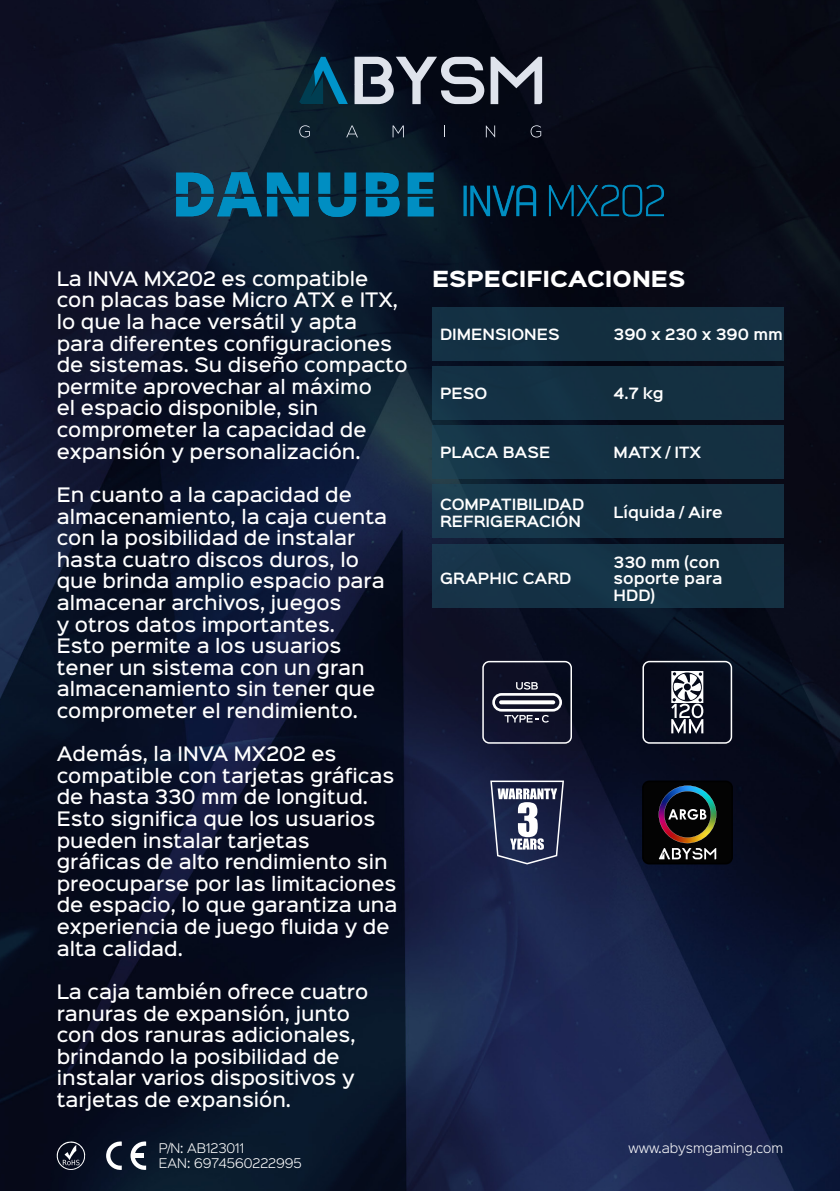
<style>
.page{position:relative;width:840px;height:1191px;background:#fff}
.page>*{position:absolute;margin:0;border:0;box-sizing:border-box;transform-origin:0 0}
.t1{font:900 20px "Sinkin Sans 800";color:#fff}
.Texto-Datos{font:500 18px/21.6px "Sinkin Sans 500";color:#fff}
.Texto-Datos-2{font:600 14px "Sinkin Sans 600";color:#fff}
.PN-EAN{font:300 12px "Sinkin Sans 300";color:#fff}
</style>
<div class="page">
<img style="left:0;top:0;width:839px;height:1191px">
<svg style="left:57px;top:1141px;width:28px;height:28px"></svg>
<svg style="left:106px;top:1140px;width:16px;height:30px"></svg>
<svg style="left:130px;top:1140px;width:16px;height:30px"></svg>
<svg style="left:299px;top:125px;width:11px;height:12px"></svg>
<svg style="left:346px;top:125px;width:12px;height:12px"></svg>
<svg style="left:392px;top:125px;width:11px;height:12px"></svg>
<svg style="left:443px;top:125px;width:1px;height:12px"></svg>
<svg style="left:485px;top:125px;width:10px;height:12px"></svg>
<svg style="left:530px;top:125px;width:11px;height:12px"></svg>
<svg style="left:299px;top:57px;width:48px;height:47px;background:#063e56"></svg>
<svg style="left:490px;top:57px;width:52px;height:47px;background:#666974"></svg>
<svg style="left:354px;top:57px;width:130px;height:47px;background:#676c77"></svg>
<img style="left:176px;top:172px;width:487px;height:45px">
<div style="left:432px;top:308px;width:350px;height:53px;background:#143041"></div>
<div style="left:432px;top:367px;width:350px;height:53px;background:#143041"></div>
<div style="left:432px;top:426px;width:350px;height:53px;background:#143042"></div>
<div style="left:432px;top:484px;width:350px;height:54px;background:linear-gradient(to right,#18394d,#122c3d)"></div>
<div style="left:432px;top:543px;width:350px;height:64px;background:#143145"></div>
<img style="left:641px;top:780px;width:91px;height:84px">
<svg style="left:490px;top:780px;width:73px;height:84px"></svg>
<svg style="left:642px;top:661px;width:89px;height:82px;background:#363947"></svg>
<svg style="left:482px;top:661px;width:89px;height:82px;background:#2e3043"></svg>
<svg style="left:499px;top:700px;width:56px;height:4px"></svg>
<p class="Texto-Datos" style="left:57px;top:266px;width:352px">La INVA MX202 es compatible con placas base Micro ATX e ITX, lo que la hace versátil y apta para diferentes configuraciones de sistemas. Su diseño compacto permite aprovechar al máximo<br>el espacio disponible, sin comprometer la capacidad de expansión y personalización.</p>
<p class="Texto-Datos" style="left:57px;top:482px;width:332px">En cuanto a la capacidad de almacenamiento, la caja cuenta con la posibilidad de instalar hasta cuatro discos duros, lo que brinda amplio espacio para almacenar archivos, juegos<br>y otros datos importantes.<br>Esto permite a los usuarios tener un sistema con un gran almacenamiento sin tener que comprometer el rendimiento.</p>
<p class="Texto-Datos" style="left:57px;top:741px;width:342px">Además, la INVA MX202 es compatible con tarjetas gráficas de hasta 330 mm de longitud.<br>Esto significa que los usuarios pueden instalar tarjetas gráficas de alto rendimiento sin preocuparse por las limitaciones de espacio, lo que garantiza una experiencia de juego fluida y de alta calidad.</p>
<p class="Texto-Datos" style="left:57px;top:979px;width:313px">La caja también ofrece cuatro ranuras de expansión, junto con dos ranuras adicionales, brindando la posibilidad de instalar varios dispositivos y tarjetas de expansión.</p>
<p class="PN-EAN" style="left:159px;top:1138px;width:87px">P/N: AB123011</p>
<p class="PN-EAN" style="left:159px;top:1153px;width:144px">EAN: 6974560222995</p>
<p class="t1" style="left:432px;top:269px;width:255px">ESPECIFICACIONES</p>
<p class="Texto-Datos-2" style="left:440px;top:322px;width:121px">DIMENSIONES</p>
<p class="Texto-Datos-2" style="left:613px;top:322px;width:171px">390 x 230 x 390 mm</p>
<p class="Texto-Datos-2" style="left:440px;top:381px;width:49px">PESO</p>
<p class="Texto-Datos-2" style="left:613px;top:381px;width:52px">4.7 kg</p>
<p class="Texto-Datos-2" style="left:440px;top:440px;width:112px">PLACA BASE</p>
<p class="Texto-Datos-2" style="left:613px;top:440px;width:89px">MATX / ITX</p>
<p class="Texto-Datos-2" style="left:440px;top:492px;width:146px">COMPATIBILIDAD</p>
<p class="Texto-Datos-2" style="left:440px;top:509px;width:142px">REFRIGERACIÓN</p>
<p class="Texto-Datos-2" style="left:613px;top:500px;width:110px">Líquida / Aire</p>
<p class="Texto-Datos-2" style="left:440px;top:566px;width:133px">GRAPHIC CARD</p>
<p class="Texto-Datos-2" style="left:613px;top:549px;width:108px">330 mm (con</p>
<p class="Texto-Datos-2" style="left:613px;top:566px;width:110px">soporte para</p>
<p class="Texto-Datos-2" style="left:613px;top:583px;width:43px">HDD)</p>
<p class="PN-EAN" style="left:628px;top:1138px;width:156px">www.abysmgaming.com</p>
</div>
